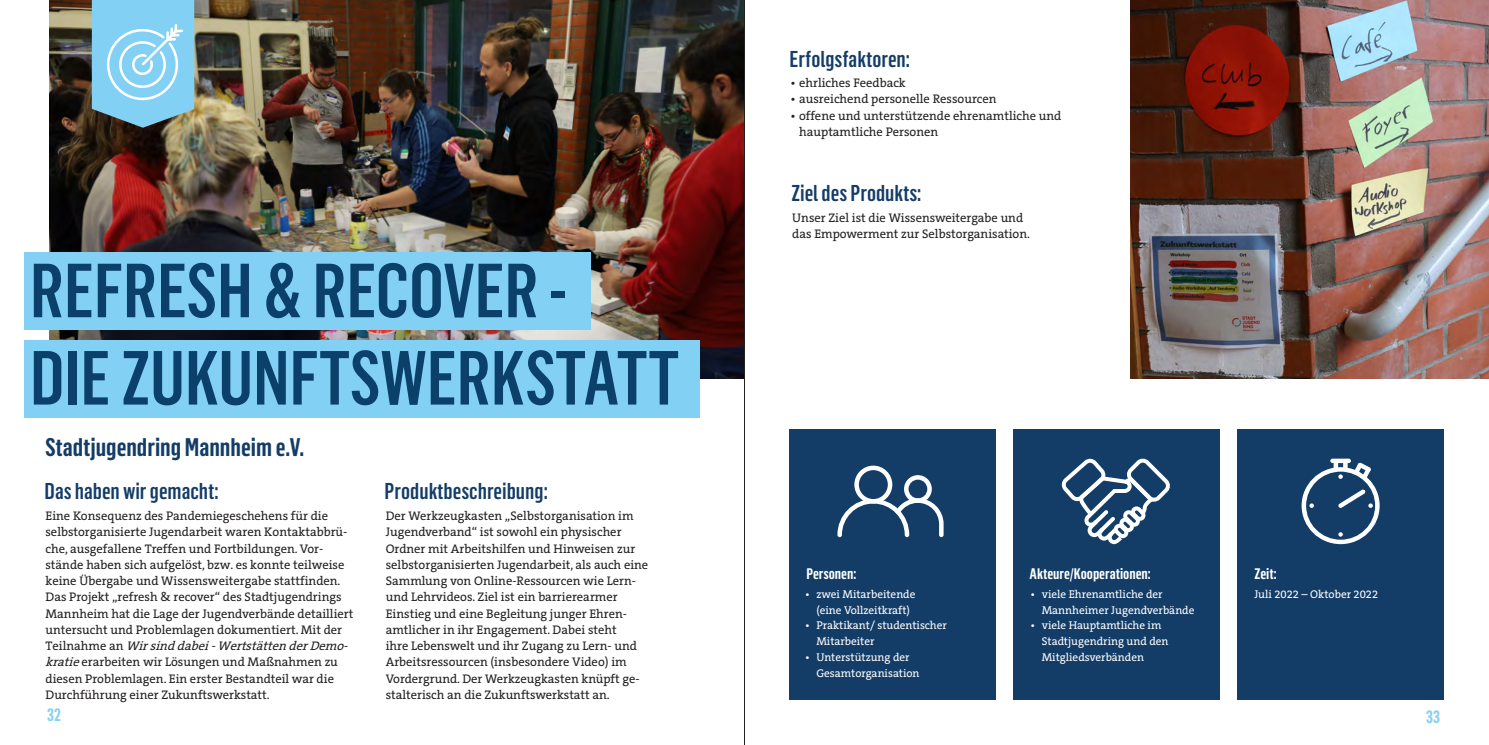
<style>
.page{position:relative;width:1489px;height:745px;background:#fff}
.page>*{position:absolute;margin:0;border:0;box-sizing:border-box;transform-origin:0 0}
.t1{font:500 75px/87.2px "Flama Condensed";color:#0b406a}
.t2{font:600 25px "Flama Condensed";color:#133c67}
.t3{font:500 22.5px "Flama Condensed";color:#133c67}
.t4{font:600 17.5px "Flama Condensed";color:#84d0f4}
.t5{font:600 15px "Flama Condensed";color:#fff}
.t6{font:12.5px/16.2px "The Serif C5";color:#231f20}
.t7{font:11.25px/15.8px "The Serif C5";color:#fff}
.s1{font-style:inherit}
.s2{font-style:italic}
</style>
<div class="page">
<img style="left:50px;top:0;width:694px;height:378px">
<div style="left:24px;top:339px;width:675px;height:78px;background:#82d1f5"></div>
<div style="left:24px;top:252px;width:566px;height:77px;background:#82d1f5"></div>
<hr style="left:744px;top:0;width:1px;height:744px;background:#231f20">
<svg style="left:92px;top:0;width:102px;height:128px;background:#8acae6"></svg>
<div style="left:789px;top:428px;width:207px;height:271px;background:#133c67"></div>
<div style="left:1013px;top:428px;width:206px;height:271px;background:#133c67"></div>
<div style="left:1237px;top:428px;width:206px;height:271px;background:#133c67"></div>
<img style="left:1130px;top:0;width:358px;height:378px">
<svg style="left:837px;top:465px;width:106px;height:71px"></svg>
<div style="left:1330px;top:458px;width:20px;height:5px;background:#fff;border-radius:2px"></div>
<svg style="left:1301px;top:462px;width:78px;height:81px"></svg>
<svg style="left:1061px;top:458px;width:109px;height:85px"></svg>
<h1 class="t1" style="left:30px;top:247px;width:651px">REFRESH &amp; RECOVER -<br>DIE ZUKUNFTSWERKSTATT</h1>
<p class="t2" style="left:45px;top:432px;width:261px">Stadtjugendring Mannheim e.V.</p>
<p class="t3" style="left:45px;top:478px;width:175px">Das haben wir gemacht:</p>
<p class="t6" style="left:45px;top:507px;width:309px">Eine Konsequenz des Pandemiegeschehens für die selbstorganisierte Jugendarbeit waren Kontaktabbrü&shy;che, ausgefallene Treffen und Fo<span class="s1">r</span>tbildungen. Vor&shy;stände haben sich aufgelöst, bzw. es konnte teilweise keine Übergabe und Wissensweitergabe stattfinden.<br>Das Projekt „refresh &amp; recover“ des Stadtjugendrings Mannheim hat die Lage der Jugendverbände detailliert untersucht und Problemlagen dokumentiert. Mit der<br>T e i l n a h m e a n <span class="s2">Wirsinddabei-WertstättenderDemo&shy;kratie</span>erarbeiten wir Lösungen und Maßnahmen zu diesen Problemlagen. Ein erster Bestandteil war die Durchführung einer Zukunftswerkstatt.</p>
<h3 class="t3" style="left:384px;top:478px;width:165px">Produktbeschreibung:</h3>
<p class="t6" style="left:386px;top:507px;width:264px">Der Werkzeugkasten „Selbstorganisation im Jugendverband“ ist sowohl ein physischer Ordner mit Arbeitshilfen und Hinweisen zur selbstorganisierten Jugendarbeit, als auch eine Sammlung von Online-Ressourcen wie Lern&shy;und Lehrvideos. Ziel ist ein barrierearmer Einstieg und eine Begleitung junger Ehren&shy;amtlicher in ihr Engagement. Dabei steht<br>ihre Lebenswelt und ihr Zugang zu Lern- und Arbeitsressourcen (insbesondere Video) im Vordergrund. Der Werkzeugkasten knüpft ge&shy;stalterisch an die Zukunftswerkstatt an.</p>
<p class="t4" style="left:47px;top:704px;width:15px">32</p>
<h3 class="t3" style="left:789px;top:46px;width:122px">Erfolgsfaktoren:</h3>
<p class="t6" style="left:790px;top:75px;width:117px">• ehrliches Feedback</p>
<p class="t6" style="left:790px;top:91px;width:208px">• ausreichend personelle Ressourcen</p>
<p class="t6" style="left:799px;top:107px;width:264px;text-indent:-9px">• offene und unterstützende ehrenamtliche und hauptamtliche Personen</p>
<h3 class="t3" style="left:791px;top:180px;width:131px">Ziel des Produkts:</h3>
<p class="t6" style="left:792px;top:209px;width:239px">Unser Ziel ist die Wissensweitergabe und das Empowerment zur Selbstorganisation.</p>
<h3 class="t5" style="left:806px;top:564px;width:51px">Personen:</h3>
<p class="t7" style="left:805px;top:586px;width:112px;text-align:center">• zwei Mitarbeitende (eine Vollzeitkraft)</p>
<p class="t7" style="left:816px;top:617px;width:132px;text-indent:-11px">• Praktikant/ studentischer<br>Mitarbeiter</p>
<p class="t7" style="left:816px;top:649px;width:105px;text-indent:-11px">• Unterstützung der<br>Gesamtorganisation</p>
<h3 class="t5" style="left:1029px;top:564px;width:123px">Akteure/Kooperationen:</h3>
<p class="t7" style="left:1041px;top:586px;width:154px;text-indent:-11px">• viele Ehrenamtliche der<br>Mannheimer Jugendverbände</p>
<p class="t7" style="left:1041px;top:617px;width:128px;text-indent:-11px">• viele Hauptamtliche im<br>Stadtjugendring und den<br>Mitgliedsverbänden</p>
<h3 class="t5" style="left:1254px;top:564px;width:24px">Zeit:</h3>
<p class="t7" style="left:1254px;top:586px;width:125px">Juli 2022 – Oktober 2022</p>
<p class="t4" style="left:1425px;top:706px;width:16px">33</p>
</div>
